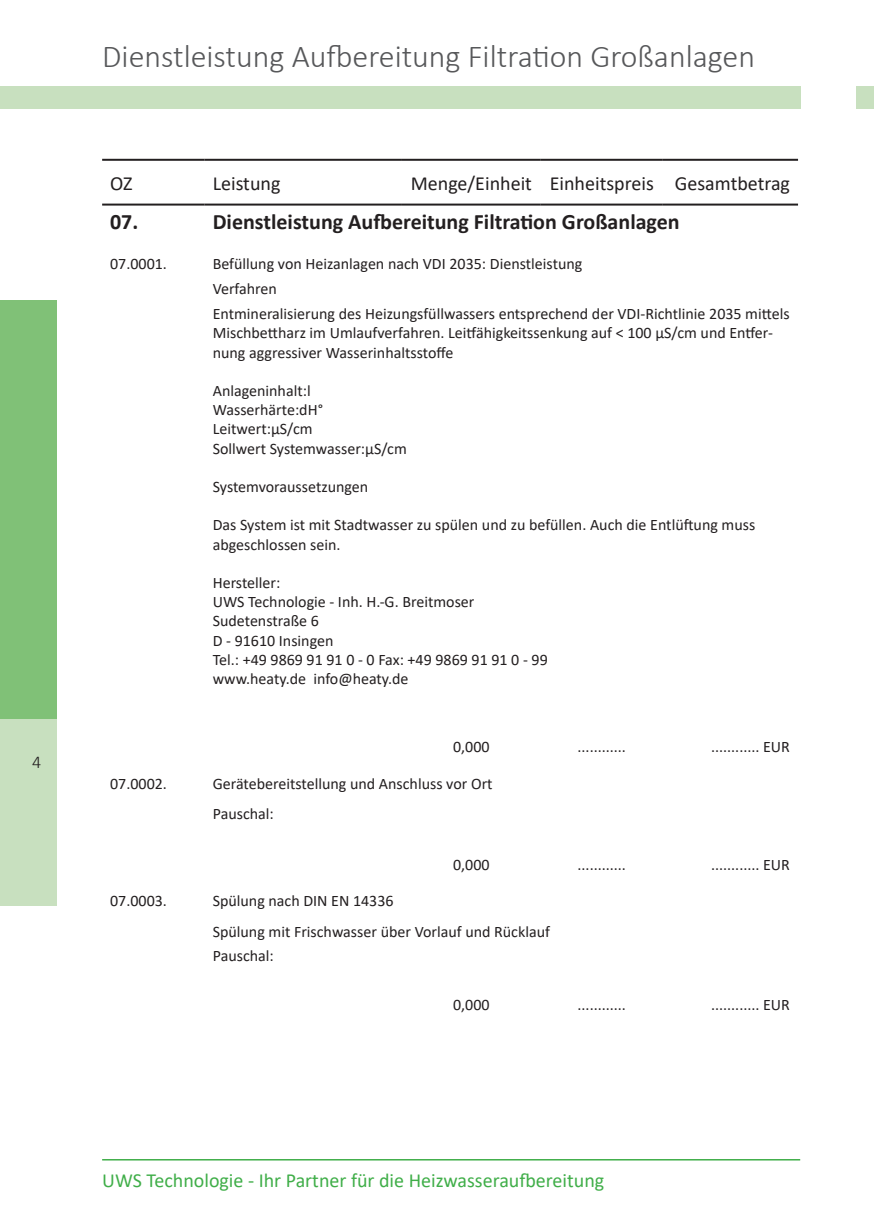
<style>
.page{position:relative;width:874px;height:1225px;background:#fff}
.page>*{position:absolute;margin:0;border:0;box-sizing:border-box;transform-origin:0 0}
.t1{font:300 32px "Calibri";color:#57585a}
.t2{font:700 22px "Calibri";color:#231f20}
.t3{font:20px "Calibri";color:#40ae49}
.t4{font:20px "Calibri";color:#231f20}
.t5{font:300 18px "Calibri";color:#231f20}
.t6{font:16px/19.2px "Calibri";color:#231f20}
</style>
<div class="page">
<hr style="left:102px;top:1159px;width:697px;height:1px;background:#40ae49">
<div style="left:0;top:300px;width:57px;height:419px;background:#80c177"></div>
<div style="left:0;top:719px;width:57px;height:186px;background:#c8e0bf"></div>
<div style="left:0;top:86px;width:799px;height:23px;background:#c8e0bf"></div>
<hr style="left:102px;top:159px;width:103px;height:2px;background:#231f20">
<hr style="left:205px;top:159px;width:197px;height:2px;background:#231f20">
<hr style="left:402px;top:159px;width:138px;height:2px;background:#231f20">
<hr style="left:540px;top:159px;width:122px;height:2px;background:#231f20">
<hr style="left:662px;top:159px;width:135px;height:2px;background:#231f20">
<hr style="left:102px;top:204px;width:103px;height:2px;background:#231f20">
<hr style="left:205px;top:204px;width:197px;height:2px;background:#231f20">
<hr style="left:402px;top:204px;width:138px;height:2px;background:#231f20">
<hr style="left:540px;top:204px;width:122px;height:2px;background:#231f20">
<hr style="left:662px;top:204px;width:135px;height:2px;background:#231f20">
<div style="left:856px;top:86px;width:17px;height:23px;background:#c8e0bf"></div>
<p class="t5" style="left:32px;top:751px;width:11px">4</p>
<p class="t1" style="left:102px;top:37px;width:654px">Dienstleistung Aufbereitung Filtration Großanlagen</p>
<p class="t4" style="left:110px;top:169px;width:24px">OZ</p>
<p class="t4" style="left:213px;top:169px;width:69px">Leistung</p>
<p class="t4" style="left:410px;top:169px;width:123px">Menge/Einheit</p>
<p class="t4" style="left:549px;top:169px;width:106px">Einheitspreis</p>
<p class="t4" style="left:674px;top:169px;width:117px">Gesamtbetrag</p>
<p class="t2" style="left:110px;top:206px;width:30px">07.</p>
<p class="t2" style="left:213px;top:206px;width:468px">Dienstleistung Aufbereitung Filtration Großanlagen</p>
<p class="t6" style="left:110px;top:254px;width:58px">07.0001.</p>
<p class="t6" style="left:213px;top:254px;width:371px">Befüllung von Heizanlagen nach VDI 2035: Dienstleistung</p>
<p class="t6" style="left:213px;top:279px;width:66px">Verfahren</p>
<p class="t6" style="left:213px;top:304px;width:578px">Entmineralisierung des Heizungsfüllwassers entsprechend der VDI-Richtlinie 2035 mittels<br>Mischbettharz im Umlaufverfahren. Leitfähigkeitssenkung auf &lt; 100 µS/cm und Entfer&shy;nung aggressiver Wasserinhaltsstoffe</p>
<p class="t6" style="left:213px;top:381px;width:99px">Anlageninhalt:l</p>
<p class="t6" style="left:213px;top:400px;width:112px">Wasserhärte:dH°</p>
<p class="t6" style="left:213px;top:419px;width:101px">Leitwert:µS/cm</p>
<p class="t6" style="left:213px;top:438px;width:195px">Sollwert Systemwasser:µS/cm</p>
<p class="t6" style="left:213px;top:477px;width:157px">Systemvoraussetzungen</p>
<p class="t6" style="left:213px;top:515px;width:544px">Das System ist mit Stadtwasser zu spülen und zu befüllen. Auch die Entlüftung muss abgeschlossen sein.</p>
<p class="t6" style="left:213px;top:573px;width:69px">Hersteller:</p>
<p class="t6" style="left:213px;top:592px;width:263px">UWS Technologie - Inh. H.-G. Breitmoser</p>
<p class="t6" style="left:213px;top:611px;width:108px">Sudetenstraße 6</p>
<p class="t6" style="left:213px;top:630px;width:122px">D - 91610 Insingen</p>
<p class="t6" style="left:213px;top:649px;width:336px">Tel.: +49 9869 91 91 0 - 0 Fax: +49 9869 91 91 0 - 99</p>
<p class="t6" style="left:213px;top:669px;width:197px">www.heaty.de info@heaty.de</p>
<p class="t6" style="left:453px;top:737px;width:38px">0,000</p>
<p class="t6" style="left:577px;top:737px;width:50px">............</p>
<p class="t6" style="left:710px;top:737px;width:80px">............ EUR</p>
<p class="t6" style="left:110px;top:773px;width:58px">07.0002.</p>
<p class="t6" style="left:213px;top:773px;width:281px">Gerätebereitstellung und Anschluss vor Ort</p>
<p class="t6" style="left:213px;top:804px;width:63px">Pauschal:</p>
<p class="t6" style="left:453px;top:854px;width:38px">0,000</p>
<p class="t6" style="left:577px;top:854px;width:50px">............</p>
<p class="t6" style="left:710px;top:854px;width:80px">............ EUR</p>
<p class="t6" style="left:110px;top:890px;width:58px">07.0003.</p>
<p class="t6" style="left:213px;top:890px;width:182px">Spülung nach DIN EN 14336</p>
<p class="t6" style="left:213px;top:921px;width:338px">Spülung mit Frischwasser über Vorlauf und Rücklauf</p>
<p class="t6" style="left:213px;top:946px;width:63px">Pauschal:</p>
<p class="t6" style="left:453px;top:994px;width:38px">0,000</p>
<p class="t6" style="left:577px;top:994px;width:50px">............</p>
<p class="t6" style="left:710px;top:994px;width:80px">............ EUR</p>
<p class="t3" style="left:102px;top:1166px;width:503px">UWS Technologie - Ihr Partner für die Heizwasseraufbereitung</p>
</div>
